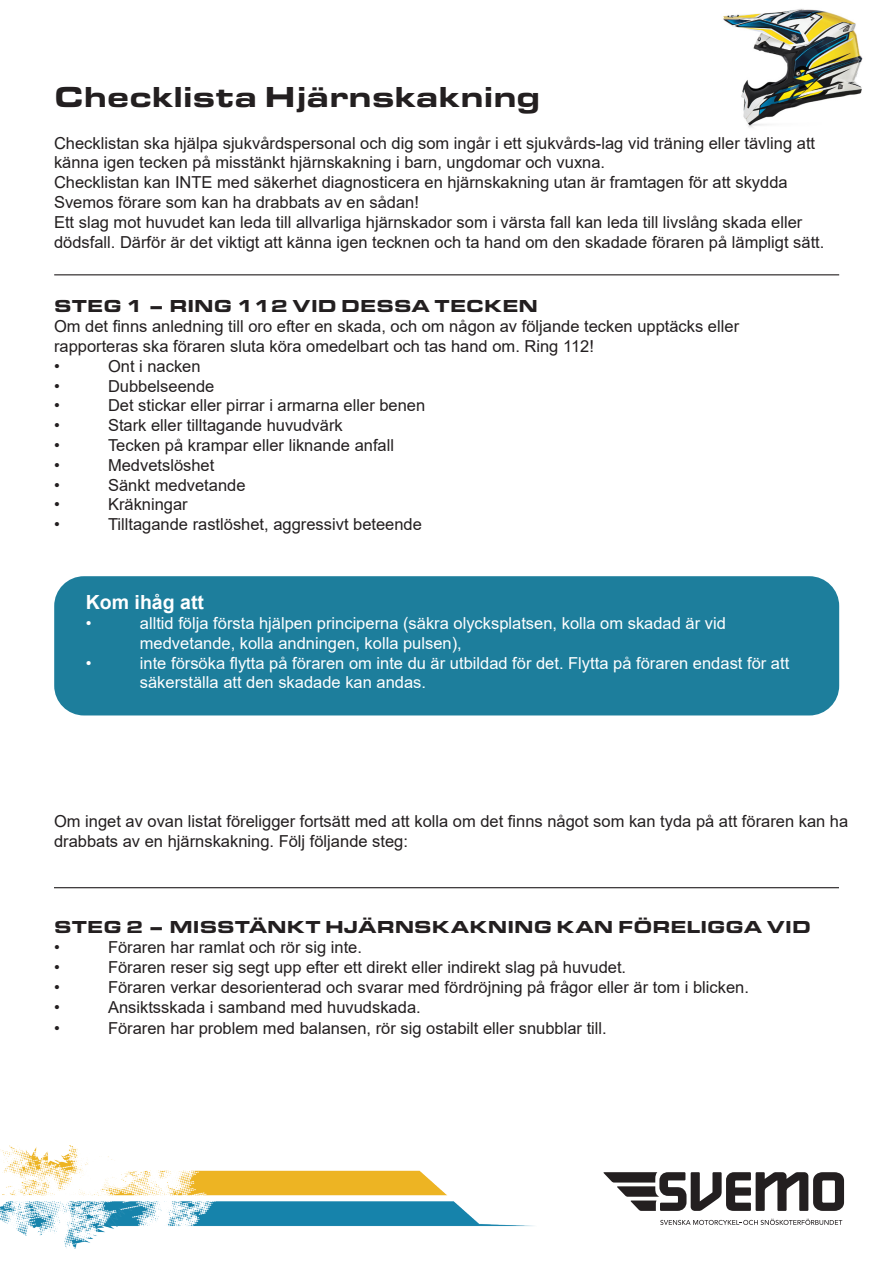
<style>
.page{position:relative;width:893px;height:1263px;background:#fff}
.page>*{position:absolute;margin:0;border:0;box-sizing:border-box;transform-origin:0 0}
.t1{font:900 30px "Eurostile Ext";color:#231f20}
.t2{font:700 19.5px "Arial";color:#fff}
.t3{font:900 18px "Eurostile Ext";color:#231f20}
.t4{font:16.5px/19.8px "Arial";color:#231f20}
.t5{font:16.5px "Arial";color:#fff}
</style>
<div class="page">
<hr style="left:54px;top:887px;width:785px;height:1px;background:#231f20">
<hr style="left:54px;top:274px;width:785px;height:1px;background:#231f20">
<div style="left:54px;top:576px;width:785px;height:139px;background:#1d7e9c;border-radius:30px"></div>
<img style="left:723px;top:9px;width:140px;height:119px">
<img style="left:0;top:1145px;width:534px;height:103px">
<svg style="left:603px;top:1172px;width:241px;height:39px"></svg>
<svg style="left:660px;top:1219px;width:182px;height:6px"></svg>
<p class="t1" style="left:54px;top:75px;width:488px">Checklista Hjärnskakning</p>
<p class="t4" style="left:54px;top:133px;width:763px">Checklistan ska hjälpa sjukvårdspersonal och dig som ingår i ett sjukvårds-lag vid träning eller tävling att</p>
<p class="t4" style="left:54px;top:153px;width:553px">känna igen tecken på misstänkt hjärnskakning i barn, ungdomar och vuxna.</p>
<p class="t4" style="left:54px;top:172px;width:735px">Checklistan kan INTE med säkerhet diagnosticera en hjärnskakning utan är framtagen för att skydda</p>
<p class="t4" style="left:54px;top:192px;width:367px">Svemos förare som kan ha drabbats av en sådan!</p>
<p class="t4" style="left:54px;top:212px;width:750px">Ett slag mot huvudet kan leda till allvarliga hjärnskador som i värsta fall kan leda till livslång skada eller</p>
<p class="t4" style="left:54px;top:232px;width:772px">dödsfall. Därför är det viktigt att känna igen tecknen och ta hand om den skadade föraren på lämpligt sätt.</p>
<p class="t3" style="left:54px;top:293px;width:486px">STEG 1 – RING 112 VID DESSA TECKEN</p>
<p class="t4" style="left:54px;top:316px;width:687px">Om det finns anledning till oro efter en skada, och om någon av följande tecken upptäcks eller</p>
<p class="t4" style="left:54px;top:336px;width:541px">rapporteras ska föraren sluta köra omedelbart och tas hand om. Ring 112!</p>
<p class="t4" style="left:54px;top:356px;width:7px">•</p>
<p class="t4" style="left:108px;top:356px;width:94px">Ont i nacken</p>
<p class="t4" style="left:54px;top:376px;width:7px">•</p>
<p class="t4" style="left:108px;top:376px;width:108px">Dubbelseende</p>
<p class="t4" style="left:54px;top:396px;width:7px">•</p>
<p class="t4" style="left:108px;top:396px;width:319px">Det stickar eller pirrar i armarna eller benen</p>
<p class="t4" style="left:54px;top:415px;width:7px">•</p>
<p class="t4" style="left:108px;top:415px;width:236px">Stark eller tilltagande huvudvärk</p>
<p class="t4" style="left:54px;top:435px;width:7px">•</p>
<p class="t4" style="left:108px;top:435px;width:288px">Tecken på krampar eller liknande anfall</p>
<p class="t4" style="left:54px;top:455px;width:7px">•</p>
<p class="t4" style="left:108px;top:455px;width:108px">Medvetslöshet</p>
<p class="t4" style="left:54px;top:475px;width:7px">•</p>
<p class="t4" style="left:108px;top:475px;width:139px">Sänkt medvetande</p>
<p class="t4" style="left:54px;top:495px;width:7px">•</p>
<p class="t4" style="left:108px;top:495px;width:81px">Kräkningar</p>
<p class="t4" style="left:54px;top:514px;width:7px">•</p>
<p class="t4" style="left:108px;top:514px;width:315px">Tilltagande rastlöshet, aggressivt beteende</p>
<p class="t2" style="left:86px;top:588px;width:120px">Kom ihåg att</p>
<p class="t5" style="left:86px;top:612px;width:7px">•</p>
<p class="t5" style="left:140px;top:612px;width:587px">alltid följa första hjälpen principerna (säkra olycksplatsen, kolla om skadad är vid</p>
<p class="t5" style="left:140px;top:631px;width:323px">medvetande, kolla andningen, kolla pulsen),</p>
<p class="t5" style="left:86px;top:651px;width:7px">•</p>
<p class="t5" style="left:140px;top:651px;width:651px">inte försöka flytta på föraren om inte du är utbildad för det. Flytta på föraren endast för att</p>
<p class="t5" style="left:140px;top:671px;width:288px">säkerställa att den skadade kan andas.</p>
<p class="t4" style="left:54px;top:811px;width:796px">Om inget av ovan listat föreligger fortsätt med att kolla om det finns något som kan tyda på att föraren kan ha drabbats av en hjärnskakning. Följ följande steg:</p>
<p class="t3" style="left:54px;top:914px;width:758px">STEG 2 – MISSTÄNKT HJÄRNSKAKNING KAN FÖRELIGGA VID</p>
<p class="t4" style="left:54px;top:937px;width:7px">•</p>
<p class="t4" style="left:108px;top:937px;width:256px">Föraren har ramlat och rör sig inte.</p>
<p class="t4" style="left:54px;top:957px;width:7px">•</p>
<p class="t4" style="left:108px;top:957px;width:520px">Föraren reser sig segt upp efter ett direkt eller indirekt slag på huvudet.</p>
<p class="t4" style="left:54px;top:977px;width:7px">•</p>
<p class="t4" style="left:108px;top:977px;width:642px">Föraren verkar desorienterad och svarar med fördröjning på frågor eller är tom i blicken.</p>
<p class="t4" style="left:54px;top:997px;width:7px">•</p>
<p class="t4" style="left:108px;top:997px;width:314px">Ansiktsskada i samband med huvudskada.</p>
<p class="t4" style="left:54px;top:1018px;width:7px">•</p>
<p class="t4" style="left:108px;top:1018px;width:500px">Föraren har problem med balansen, rör sig ostabilt eller snubblar till.</p>
</div>
